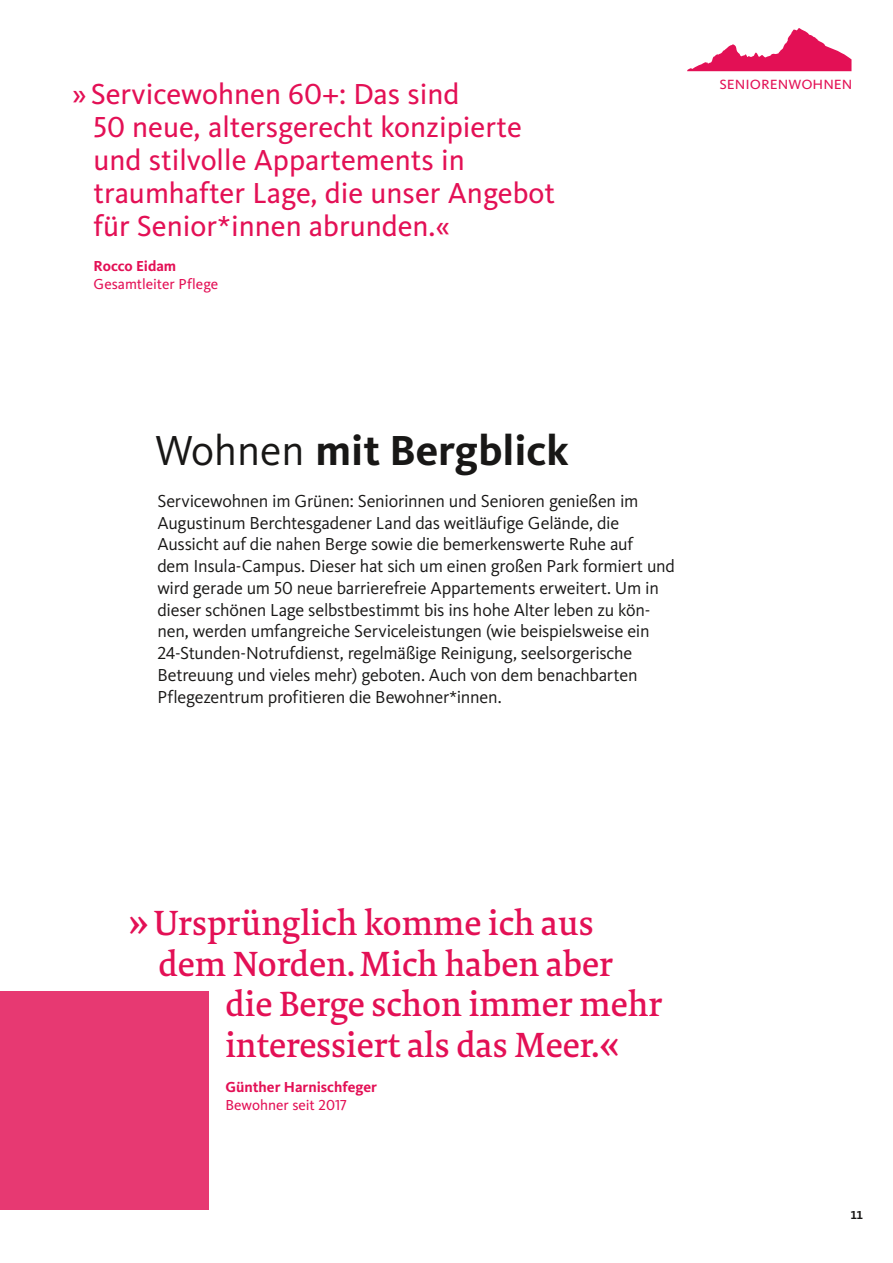
<style>
.page{position:relative;width:893px;height:1263px;background:#fff}
.page>*{position:absolute;margin:0;border:0;box-sizing:border-box;transform-origin:0 0}
.t1{font:700 43.5px "Kievit OT";color:#181716}
.t2{font:500 36px "Tundra Pro";color:#e31055}
.t3{font:30px/33px "Kievit OT";color:#e31055}
.t4{font:18px/21.8px "Kievit OT";letter-spacing:-.015em;color:#181716}
.t5{font:18px "Kievit OT";color:#e31055}
.t6{font:15px "Kievit OT";color:#e31055}
.t7{font:700 15px "Kievit OT";color:#e31055}
.t8{font:700 12px "Kievit OT";color:#181716}
.s1{font-weight:400}
.s2{font-size:42px}
</style>
<div class="page">
<svg style="left:687px;top:28px;width:164px;height:43px"></svg>
<div style="left:0;top:991px;width:208px;height:219px;background:#e73972"></div>
<h3 class="t3" style="left:94px;top:77px;width:463px;text-indent:-21px">»Servicewohnen 60+: Das sind<br>50 neue, altersgerecht konzipierte und stilvolle Appartements in traumhafter Lage, die unser Angebot für Senior*innen abrunden.«</h3>
<p class="t7" style="left:94px;top:257px;width:84px">Rocco Eidam</p>
<p class="t6" style="left:94px;top:275px;width:126px">Gesamtleiter Pflege</p>
<p class="t5" style="left:719px;top:73px;width:135px">seniorenwohnen</p>
<h1 class="t1" style="left:155px;top:425px;width:415px"><span class="s1">Wohnen</span> mit Bergblick</h1>
<p class="t4" style="left:157px;top:490px;width:519px">Servicewohnen im Grünen: Seniorinnen und Senioren genießen im Augustinum Berchtesgadener Land das weitläufige Gelände, die Aussicht auf die nahen Berge sowie die bemerkenswerte Ruhe auf<br>dem Insula-Campus. Dieser hat sich um einen großen Park formiert und wird gerade um 50 neue barrierefreie Appartements erweitert. Um in dieser schönen Lage selbstbestimmt bis ins hohe Alter leben zu kön&shy;nen, werden umfangreiche Serviceleistungen (wie beispielsweise ein 24-Stunden-Notrufdienst, regelmäßige Reinigung, seelsorgerische Betreuung und vieles mehr) geboten. Auch von dem benachbarten Pflegezentrum profitieren die Bewohner*innen.</p>
<h2 class="t2" style="left:129px;top:901px;width:467px"><span class="s2">»</span>Ursprünglich komme ich aus</h2>
<h2 class="t2" style="left:158px;top:941px;width:456px">dem Norden. Mich haben aber</h2>
<h2 class="t2" style="left:225px;top:982px;width:438px">die Berge schon immer mehr</h2>
<h2 class="t2" style="left:225px;top:1022px;width:396px">interessiert als das Meer.<span class="s2">«</span></h2>
<p class="t7" style="left:225px;top:1078px;width:153px">Günther Harnischfeger</p>
<p class="t6" style="left:225px;top:1096px;width:123px">Bewohner seit 2017</p>
<p class="t8" style="left:850px;top:1208px;width:14px">11</p>
</div>
